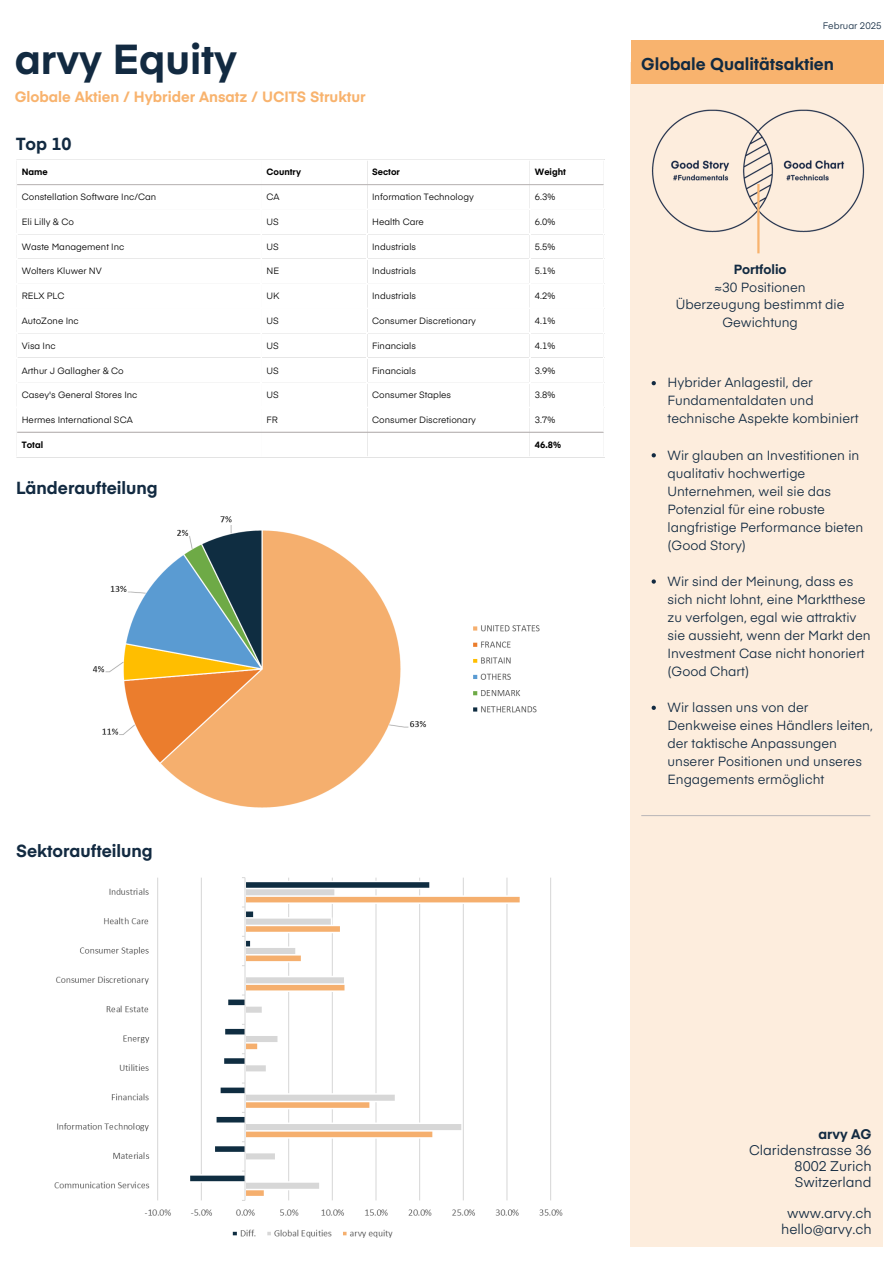
<style>
.page{position:relative;width:894px;height:1264px;background:#fff}
.page>*{position:absolute;margin:0;border:0;box-sizing:border-box;transform-origin:0 0}
.t1{font:700 41.4px "Eina 03";color:#122a41}
.t2{font:700 17.25px "Eina 03";color:#122a41}
.t3{font:700 16.95px "Eina 03";color:#122a41}
.t4{font:700 14.7px "Eina 03";color:#f8b36e}
.t5{font:13.8px/15.8px "Eina 03";color:#122a41;text-align:right}
.t6{font:13.05px/18px "Eina 03";color:#122a41}
.t7{font:9.3px "Eina 03";color:#122a41}
.t8{font:9px "Eina 03";color:#000}
.t9{font:700 9px "Eina 03";color:#000}
.s1{font-weight:700}
</style>
<div class="page">
<div style="left:629px;top:62px;width:253px;height:1184px;background:#fdeddd"></div>
<div style="left:631px;top:41px;width:252px;height:43px;background:#f8b36e"></div>
<hr style="left:641px;top:815px;width:229px;height:1px;background:#bfbbbb">
<img style="left:651px;top:109px;width:214px;height:127px">
<hr style="left:757px;top:184px;width:2px;height:69px;background:#f8b36e">
<hr style="left:17px;top:184px;width:586px;height:1px;background:#bfbbbb">
<hr style="left:17px;top:431px;width:586px;height:2px;background:#bfbbbb">
<img style="left:92px;top:516px;width:448px;height:292px">
<img style="left:54px;top:877px;width:509px;height:361px">
<svg style="left:651px;top:381px;width:4px;height:4px"></svg>
<svg style="left:651px;top:453px;width:4px;height:4px"></svg>
<svg style="left:651px;top:579px;width:4px;height:4px"></svg>
<svg style="left:651px;top:705px;width:4px;height:5px"></svg>
<p class="t1" style="left:15px;top:28px;width:224px">arvy Equity</p>
<p class="t4" style="left:15px;top:85px;width:352px">Globale Aktien / Hybrider Ansatz / UCITS Struktur</p>
<p class="t2" style="left:16px;top:131px;width:57px">Top 10</p>
<p class="t9" style="left:22px;top:165px;width:28px">Name</p>
<h1 class="t9" style="left:266px;top:165px;width:36px">Country</h1>
<h3 class="t9" style="left:372px;top:165px;width:29px">Sector</h3>
<h2 class="t9" style="left:534px;top:165px;width:33px">Weight</h2>
<p class="t8" style="left:22px;top:190px;width:136px">Constellation Software Inc/Can</p>
<p class="t8" style="left:266px;top:190px;width:15px">CA</p>
<p class="t8" style="left:372px;top:190px;width:103px">Information Technology</p>
<p class="t8" style="left:534px;top:190px;width:22px">6.3%</p>
<p class="t8" style="left:22px;top:215px;width:54px">Eli Lilly &amp; Co</p>
<p class="t8" style="left:266px;top:215px;width:14px">US</p>
<p class="t8" style="left:372px;top:215px;width:53px">Health Care</p>
<p class="t8" style="left:534px;top:215px;width:22px">6.0%</p>
<p class="t8" style="left:22px;top:240px;width:104px">Waste Management Inc</p>
<p class="t8" style="left:266px;top:240px;width:14px">US</p>
<p class="t8" style="left:372px;top:240px;width:45px">Industrials</p>
<p class="t8" style="left:534px;top:240px;width:22px">5.5%</p>
<p class="t8" style="left:22px;top:264px;width:82px">Wolters Kluwer NV</p>
<p class="t8" style="left:266px;top:264px;width:14px">NE</p>
<p class="t8" style="left:372px;top:264px;width:45px">Industrials</p>
<p class="t8" style="left:534px;top:264px;width:22px">5.1%</p>
<p class="t8" style="left:22px;top:289px;width:44px">RELX PLC</p>
<p class="t8" style="left:266px;top:289px;width:14px">UK</p>
<p class="t8" style="left:372px;top:289px;width:45px">Industrials</p>
<p class="t8" style="left:534px;top:289px;width:22px">4.2%</p>
<p class="t8" style="left:22px;top:314px;width:58px">AutoZone Inc</p>
<p class="t8" style="left:266px;top:314px;width:14px">US</p>
<p class="t8" style="left:372px;top:314px;width:105px">Consumer Discretionary</p>
<p class="t8" style="left:534px;top:314px;width:22px">4.1%</p>
<p class="t8" style="left:22px;top:339px;width:35px">Visa Inc</p>
<p class="t8" style="left:266px;top:339px;width:14px">US</p>
<p class="t8" style="left:372px;top:339px;width:45px">Financials</p>
<p class="t8" style="left:534px;top:339px;width:22px">4.1%</p>
<p class="t8" style="left:22px;top:363px;width:103px">Arthur J Gallagher &amp; Co</p>
<p class="t8" style="left:266px;top:363px;width:14px">US</p>
<p class="t8" style="left:372px;top:363px;width:45px">Financials</p>
<p class="t8" style="left:534px;top:363px;width:22px">3.9%</p>
<p class="t8" style="left:22px;top:388px;width:117px">Casey's General Stores Inc</p>
<p class="t8" style="left:266px;top:388px;width:14px">US</p>
<p class="t8" style="left:372px;top:388px;width:80px">Consumer Staples</p>
<p class="t8" style="left:534px;top:388px;width:22px">3.8%</p>
<p class="t8" style="left:22px;top:413px;width:112px">Hermes International SCA</p>
<p class="t8" style="left:266px;top:413px;width:13px">FR</p>
<p class="t8" style="left:372px;top:413px;width:105px">Consumer Discretionary</p>
<p class="t8" style="left:534px;top:413px;width:22px">3.7%</p>
<p class="t9" style="left:22px;top:438px;width:23px">Total</p>
<p class="t9" style="left:534px;top:438px;width:28px">46.8%</p>
<p class="t2" style="left:16px;top:475px;width:143px">Länderaufteilung</p>
<p class="t2" style="left:16px;top:837px;width:138px">Sektoraufteilung</p>
<p class="t7" style="left:822px;top:19px;width:60px">Februar 2025</p>
<h5 class="t3" style="left:641px;top:51px;width:194px">Globale Qualitätsaktien</h5>
<p class="t6" style="left:675px;top:260px;width:170px;line-height:17.4px;text-align:center"><span class="s1">Portfolio<br></span>≈30 Positionen<br>Überzeugung bestimmt die<br>Gewichtung</p>
<p class="t6" style="left:667px;top:373px;width:192px">Hybrider Anlagestil, der<br>Fundamentaldaten und technische Aspekte kombiniert</p>
<h2 class="t6" style="left:667px;top:445px;width:197px">Wir glauben an Investitionen in qualitativ hochwertige<br>Unternehmen, weil sie das<br>Potenzial für eine robuste langfristige Performance bieten (Good Story)</h2>
<p class="t6" style="left:667px;top:571px;width:204px">Wir sind der Meinung, dass es sich nicht lohnt, eine Marktthese zu verfolgen, egal wie attraktiv sie aussieht, wenn der Markt den<br>Investment Case nicht honoriert (Good Chart)</p>
<h2 class="t6" style="left:667px;top:697px;width:207px">Wir lassen uns von der<br>Denkweise eines Händlers leiten, der taktische Anpassungen unserer Positionen und unseres<br>Engagements ermöglicht</h2>
<h2 class="t5" style="left:748px;top:1125px;width:124px"><span class="s1">arvy AG<br></span>Claridenstrasse 36<br>8002 Zurich<br>Switzerland</h2>
<p class="t5" style="left:780px;top:1204px;width:92px;text-align:center">www.arvy.ch hello@arvy.ch</p>
</div>
